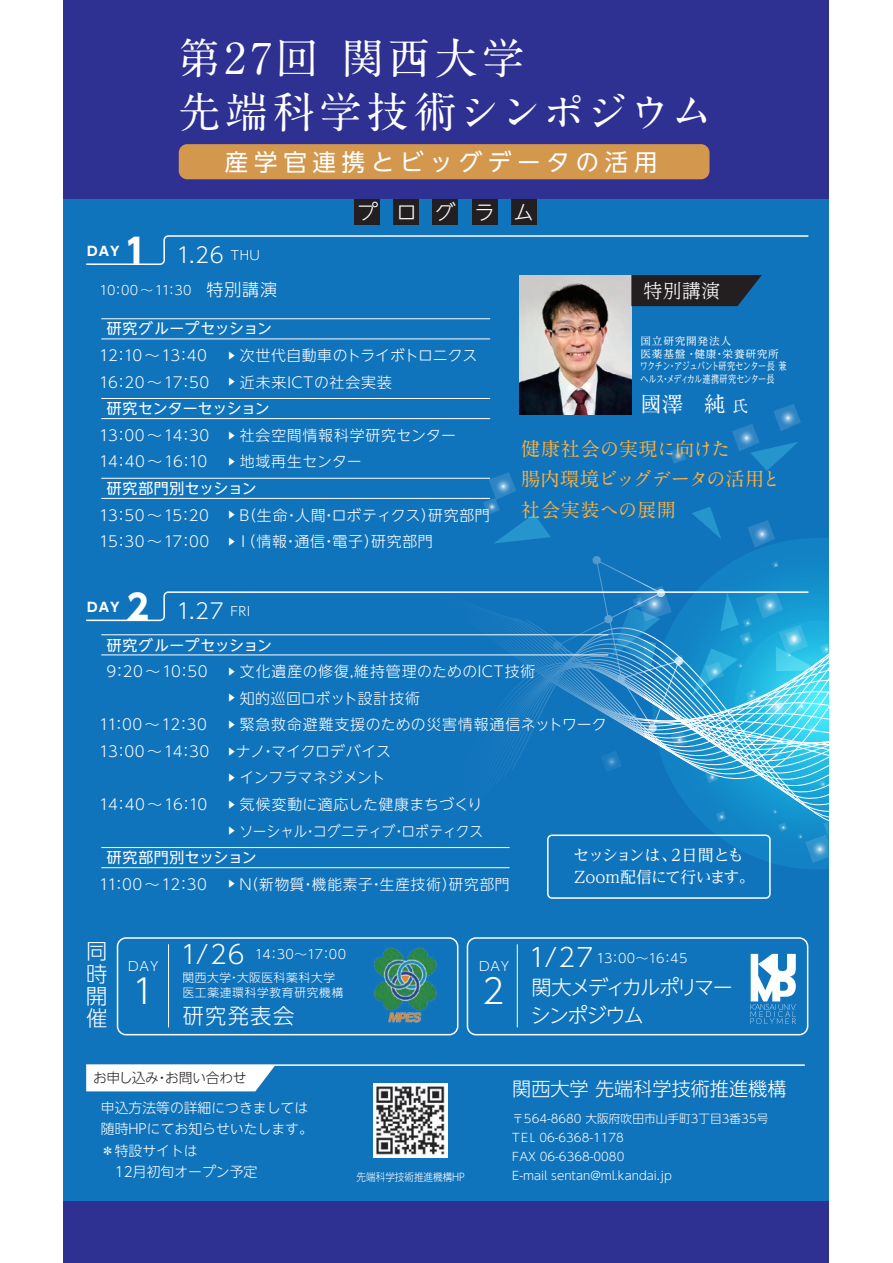
<style>
.page{position:relative;width:893px;height:1263px;background:#fff}
.page>*{position:absolute;margin:0;border:0;box-sizing:border-box;transform-origin:0 0}
.t1{font:700 42.45px/53.6px "A1 Mincho Std";letter-spacing:.1em;color:#fff}
.t2{font:300 34.05px "UD Shin Go NT Pr 6 N";color:#fff}
.t3{font:23.4px "UD Shin Go NT Pr 6 N";letter-spacing:.25em;color:#fff}
.t4{font:300 21.3px "UD Shin Go NT Pr 6 N";letter-spacing:.055em;color:#fff}
.t5{font:700 21.3px "A1 Mincho Std";color:#fff}
.t6{font:300 20.4px "UD Shin Go NT Pr 6 N";letter-spacing:.915em;color:#fff}
.t7{font:300 20.25px/28.7px "UD Shin Go NT Pr 6 N";letter-spacing:-.09em;color:#fff}
.t8{font:700 19.2px/30.8px "A1 Mincho Std";letter-spacing:.005em;color:#fbb03f}
.t9{font:300 19.2px "UD Shin Go NT Pr 6 N";color:#fff}
.t10{font:300 19.2px "UD Reimin Pr 6 N";color:#fff}
.t11{font:15.9px/22.4px "UD Reimin Pr 6 N";letter-spacing:-.045em;color:#fff}
.t12{font:300 14.85px/26.5px "UD Shin Go NT Pr 6 N";letter-spacing:.035em;color:#fff}
.t13{font:300 14.85px "UD Shin Go NT Pr 6 N";letter-spacing:-.005em;color:#fff}
.t14{font:300 14.85px "UD Shin Go NT Pr 6 N";letter-spacing:.055em;color:#fff}
.t15{font:14.85px "UD Shin Go NT Pr 6 N";letter-spacing:.015em;color:#fff}
.t16{font:300 14.85px "UD Shin Go NT Pr 6 N";letter-spacing:-.01em;color:#fff;scale:.92 1}
.t17{font:14.85px "UD Shin Go NT Pr 6 N";letter-spacing:-.01em;color:#fff}
.t18{font:300 13.8px "UD Shin Go NT Pr 6 N";color:#fff}
.t19{font:300 13.8px "UD Shin Go NT Pr 6 N";letter-spacing:-.025em;color:#231f20}
.t20{font:300 12.75px "UD Shin Go NT Pr 6 N";letter-spacing:.035em;color:#fff}
.t21{font:700 12.75px "UD Shin Go NT Pr 6 N";letter-spacing:.085em;color:#fff}
.t22{font:300 11.7px/19.2px "UD Shin Go NT Pr 6 N";color:#fff}
.t23{font:300 11.7px/15.9px "UD Shin Go NT Pr 6 N";letter-spacing:.06em;color:#fff}
.t24{font:10.65px/12.8px "UD Reimin Pr 6 N";letter-spacing:.025em;color:#fff}
.t25{font:300 10.65px "UD Shin Go NT Pr 6 N";color:#fff;scale:.9 1}
.s1{font-weight:700;font-size:34.05px}
.s2{font-size:16.95px}
.s3{font-size:15.9px}
.s4{font-size:25.5px}
</style>
<div class="page">
<div style="left:63px;top:0;width:766px;height:1263px;background:#2e3092"></div>
<div style="left:63px;top:199px;width:766px;height:1001px;background:#1074bc"></div>
<svg style="left:494px;top:542px;width:334px;height:7px"></svg>
<svg style="left:675px;top:787px;width:153px;height:38px"></svg>
<svg style="left:716px;top:811px;width:11px;height:11px"></svg>
<svg style="left:772px;top:809px;width:5px;height:5px"></svg>
<svg style="left:778px;top:822px;width:9px;height:10px"></svg>
<svg style="left:797px;top:822px;width:31px;height:41px"></svg>
<svg style="left:692px;top:507px;width:29px;height:32px"></svg>
<svg style="left:732px;top:404px;width:69px;height:67px"></svg>
<svg style="left:748px;top:520px;width:27px;height:28px"></svg>
<svg style="left:670px;top:447px;width:16px;height:17px"></svg>
<svg style="left:483px;top:472px;width:68px;height:71px"></svg>
<div style="left:179px;top:144px;width:530px;height:35px;background:#d3974e;border-radius:9px"></div>
<svg style="left:86px;top:556px;width:742px;height:231px"></svg>
<hr style="left:101px;top:634px;width:507px;height:1px;background:#fff">
<hr style="left:101px;top:655px;width:507px;height:1px;background:#fff">
<hr style="left:101px;top:847px;width:409px;height:1px;background:#fff">
<hr style="left:101px;top:867px;width:409px;height:1px;background:#fff">
<div style="left:355px;top:199px;width:25px;height:25px;background:#231f20"></div>
<div style="left:394px;top:199px;width:25px;height:25px;background:#231f20"></div>
<div style="left:432px;top:199px;width:26px;height:25px;background:#231f20"></div>
<div style="left:472px;top:199px;width:26px;height:25px;background:#231f20"></div>
<div style="left:511px;top:199px;width:25px;height:25px;background:#231f20"></div>
<div style="left:547px;top:834px;width:224px;height:65px;border:2px solid #fff;border-radius:4px"></div>
<img style="left:373px;top:1083px;width:74px;height:75px">
<div style="left:467px;top:937px;width:341px;height:98px;border:2px solid #fff;border-radius:9px"></div>
<svg style="left:751px;top:954px;width:45px;height:70px"></svg>
<div style="left:117px;top:937px;width:341px;height:98px;border:2px solid #fff;border-radius:9px"></div>
<hr style="left:86px;top:1064px;width:719px;height:2px;background:#fff">
<div style="left:86px;top:1065px;width:189px;height:26px;background:#fff"></div>
<hr style="left:168px;top:944px;width:1px;height:83px;background:#fff">
<hr style="left:517px;top:944px;width:1px;height:83px;background:#fff">
<img style="left:374px;top:947px;width:63px;height:76px">
<img style="left:519px;top:275px;width:112px;height:140px">
<hr style="left:101px;top:318px;width:389px;height:1px;background:#fff">
<hr style="left:101px;top:339px;width:389px;height:1px;background:#fff">
<hr style="left:101px;top:398px;width:389px;height:1px;background:#fff">
<hr style="left:101px;top:418px;width:389px;height:1px;background:#fff">
<hr style="left:101px;top:478px;width:389px;height:1px;background:#fff">
<hr style="left:101px;top:498px;width:389px;height:1px;background:#fff">
<svg style="left:631px;top:275px;width:131px;height:31px;background:#21272f"></svg>
<svg style="left:86px;top:235px;width:723px;height:30px"></svg>
<h1 class="t1" style="left:178px;top:26px;width:536px">第27回関西大学<br>先端科学技術シンポジウム</h1>
<h3 class="t3" style="left:225px;top:143px;width:434px">産学官連携とビッグデータの活用</h3>
<p class="t21" style="left:87px;top:240px;width:34px">DAY</p>
<h3 class="t4" style="left:125px;top:238px;width:137px"><span class="s1">1</span> 1.26 <sup>THU</sup></h3>
<p class="t20" style="left:99px;top:280px;width:179px">10：00 ～11：30 <span class="s2">特別講演</span></p>
<h3 class="t6" style="left:357px;top:196px;width:178px">プログラム</h3>
<p class="t10" style="left:644px;top:275px;width:78px">特別講演</p>
<p class="t15" style="left:107px;top:317px;width:167px">研究グループセッション</p>
<p class="t12" style="left:99px;top:342px;width:109px">12：10 ～ 13：40</p>
<p class="t13" style="left:227px;top:343px;width:252px"><sup>▶</sup> 次世代自動車のトライボトロニクス</p>
<p class="t12" style="left:99px;top:368px;width:294px">16：20 ～17：50 <sup>▶</sup> 近未来ICTの社会実装</p>
<p class="t17" style="left:107px;top:397px;width:164px">研究センターセッション</p>
<p class="t12" style="left:99px;top:421px;width:358px">13：00 ～14：30 <sup>▶</sup> 社会空間情報科学研究センター</p>
<p class="t12" style="left:99px;top:448px;width:110px">14：40 ～ 16：10</p>
<p class="t12" style="left:227px;top:448px;width:136px"><sup>▶</sup> 地域再生センター</p>
<p class="t15" style="left:107px;top:476px;width:151px">研究部門別セッション</p>
<p class="t12" style="left:99px;top:501px;width:392px">13：50 ～15：20 <sup>▶</sup> B（生命・人間・ロボティクス）研究部門</p>
<p class="t12" style="left:99px;top:528px;width:335px">15：30 ～17：00 <sup>▶</sup> （I 情報・通信・電子）研究部門</p>
<p class="t24" style="left:640px;top:334px;width:148px">国立研究開発法人<br>医薬基盤・健康・栄養研究所ワクチン・アジュバント研究センター長 兼ヘルス・メディカル連携研究センター長</p>
<h3 class="t5" style="left:640px;top:386px;width:110px">國澤　純 <span class="s3">氏</span></h3>
<p class="t8" style="left:521px;top:430px;width:261px">健康社会の実現に向けた<br>腸内環境ビッグデータの活用と社会実装への展開</p>
<p class="t21" style="left:87px;top:596px;width:34px">DAY</p>
<h3 class="t4" style="left:126px;top:594px;width:126px"><span class="s1">2</span> 1.27 <sup>FRI</sup></h3>
<p class="t15" style="left:107px;top:633px;width:167px">研究グループセッション</p>
<p class="t12" style="left:106px;top:658px;width:103px">9：20 ～ 10：50</p>
<p class="t12" style="left:227px;top:658px;width:310px"><sup>▶</sup> 文化遺産の修復,維持管理のためのICT技術<sup>▶</sup> 知的巡回ロボット設計技術</p>
<p class="t12" style="left:99px;top:711px;width:109px">11：00 ～ 12：30</p>
<p class="t14" style="left:227px;top:712px;width:381px"><sup>▶</sup> 緊急救命避難支援のための災害情報通信ネットワーク</p>
<p class="t13" style="left:99px;top:739px;width:293px">13：00 ～14：30 <sup>▶</sup>ナノ・マイクロデバイス</p>
<p class="t13" style="left:227px;top:766px;width:160px"><sup>▶</sup> インフラマネジメント</p>
<p class="t12" style="left:99px;top:790px;width:110px">14：40 ～ 16：10</p>
<p class="t12" style="left:227px;top:790px;width:257px"><sup>▶</sup> 気候変動に適応した健康まちづくり</p>
<p class="t16" style="left:227px;top:819px;width:280px"><sup>▶</sup> ソーシャル・コグニティブ・ロボティクス</p>
<p class="t15" style="left:107px;top:845px;width:151px">研究部門別セッション</p>
<p class="t12" style="left:99px;top:870px;width:109px">11：00 ～ 12：30</p>
<p class="t14" style="left:227px;top:872px;width:284px"><sup>▶</sup> N（新物質・機能素子・生産技術）研究部門</p>
<p class="t11" style="left:574px;top:843px;width:183px">セッションは、2日間とも<br>Zoom配信にて行います。</p>
<h3 class="t4" style="left:86px;top:934px;width:23px">同</h3>
<h3 class="t4" style="left:86px;top:956px;width:23px">時</h3>
<h3 class="t4" style="left:86px;top:978px;width:23px">開</h3>
<h3 class="t4" style="left:86px;top:1001px;width:23px">催</h3>
<p class="t20" style="left:128px;top:956px;width:32px">DAY</p>
<h2 class="t2" style="left:132px;top:963px;width:24px">1</h2>
<p class="t20" style="left:180px;top:944px;width:167px"><span class="s4">1/26</span> 14：30～17：00</p>
<p class="t23" style="left:183px;top:969px;width:162px">関西大学・大阪医科薬科大学医工薬連環科学教育研究機構</p>
<h3 class="t4" style="left:183px;top:998px;width:113px">研究発表会</h3>
<p class="t20" style="left:479px;top:956px;width:32px">DAY</p>
<h2 class="t2" style="left:482px;top:963px;width:24px">2</h2>
<p class="t20" style="left:529px;top:948px;width:160px"><span class="s4">1/27</span> 13：00～16：45</p>
<h3 class="t7" style="left:530px;top:972px;width:204px">関大メディカルポリマーシンポジウム</h3>
<p class="t19" style="left:93px;top:1066px;width:155px">お申し込み・お問い合わせ</p>
<p class="t18" style="left:101px;top:1097px;width:209px">申込方法等の詳細につきましては</p>
<p class="t18" style="left:101px;top:1118px;width:213px">随時HPにてお知らせいたします。</p>
<p class="t18" style="left:101px;top:1139px;width:98px">＊特設サイトは</p>
<p class="t18" style="left:115px;top:1160px;width:144px">12月初旬オープン予定</p>
<p class="t25" style="left:357px;top:1168px;width:122px">先端科学技術推進機構HP</p>
<p class="t9" style="left:512px;top:1073px;width:276px">関西大学先端科学技術推進機構</p>
<p class="t22" style="left:512px;top:1108px;width:258px">〒564-8680 大阪府吹田市山手町3丁目3番35号<br>TEL 06-6368-1178<br>FAX 06-6368-0080<br>E-mail sentan@ml.kandai.jp</p>
</div>
